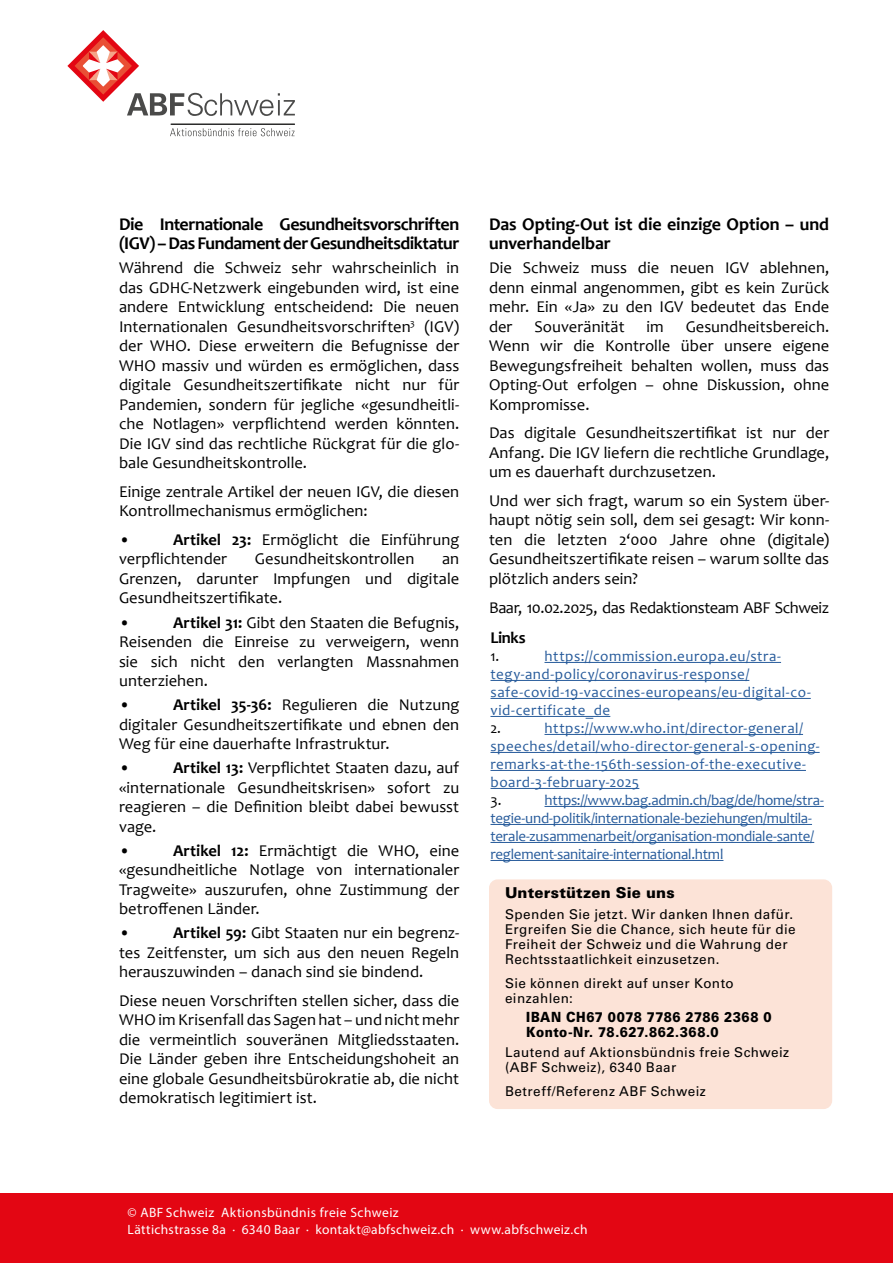
<style>
.page{position:relative;width:893px;height:1263px;background:#fff}
.page>*{position:absolute;margin:0;border:0;box-sizing:border-box;transform-origin:0 0}
.t1{font:700 18px/19.5px "Candara";letter-spacing:-.025em;color:#000}
.t2{font:700 18px/19.5px "Candara";letter-spacing:-.005em;color:#000}
.t3{font:16.5px/19.5px "Candara";letter-spacing:.005em;color:#000;text-align:justify}
.t4{font:16.5px "Candara";letter-spacing:-.025em;color:#000}
.t5{font:700 16.5px "Candara";letter-spacing:-.02em;color:#000}
.t6{font:15px/18px "Candara";letter-spacing:.03em;color:#275b9b}
.t7{font:15px/18px "Candara";letter-spacing:-.015em;color:#275b9b}
.t8{font:900 15px "Univers LT Std";letter-spacing:.01em;color:#000}
.t9{font:15px "Candara";color:#000}
.t10{font:900 14.1px/15px "Univers LT Std";letter-spacing:.04em;color:#000;scale:.87 1}
.t11{font:13.5px/15px "Univers LT Std";letter-spacing:.03em;color:#000}
.t12{font:13.5px/16.5px "Myriad Pro";letter-spacing:.03em;color:#fff}
.s1{font-weight:700}
</style>
<div class="page">
<svg style="left:127px;top:93px;width:168px;height:23px"></svg>
<svg style="left:71px;top:34px;width:64px;height:64px"></svg>
<div style="left:68px;top:31px;width:70px;height:70px;border:5px solid #e30613;border-radius:50%"></div>
<svg style="left:79px;top:41px;width:49px;height:50px"></svg>
<div style="left:76px;top:38px;width:55px;height:55px;border:6px solid #e94f35;border-radius:50%"></div>
<svg style="left:106px;top:52px;width:12px;height:11px"></svg>
<svg style="left:89px;top:52px;width:11px;height:11px"></svg>
<svg style="left:106px;top:69px;width:12px;height:11px"></svg>
<svg style="left:89px;top:69px;width:11px;height:11px"></svg>
<svg style="left:170px;top:128px;width:125px;height:8px"></svg>
<hr style="left:171px;top:124px;width:123px;height:1px;background:#000">
<div style="left:0;top:1193px;width:893px;height:70px;background:#e30613"></div>
<hr style="left:544px;top:662px;width:237px;height:1px;background:#275b9b">
<hr style="left:490px;top:680px;width:259px;height:1px;background:#275b9b">
<hr style="left:490px;top:698px;width:321px;height:1px;background:#275b9b">
<hr style="left:490px;top:716px;width:120px;height:1px;background:#275b9b">
<hr style="left:544px;top:734px;width:259px;height:1px;background:#275b9b">
<hr style="left:490px;top:752px;width:330px;height:1px;background:#275b9b">
<hr style="left:490px;top:770px;width:316px;height:1px;background:#275b9b">
<hr style="left:490px;top:788px;width:149px;height:1px;background:#275b9b">
<hr style="left:544px;top:806px;width:280px;height:1px;background:#275b9b">
<hr style="left:490px;top:824px;width:322px;height:1px;background:#275b9b">
<hr style="left:490px;top:842px;width:324px;height:1px;background:#275b9b">
<hr style="left:490px;top:860px;width:233px;height:1px;background:#275b9b">
<div style="left:489px;top:879px;width:343px;height:230px;background:#fce3d7;border-radius:9px"></div>
<p class="t1" style="left:119px;top:214px;width:342px">Die Internationale Gesundheitsvorschriften (IGV) – Das Fundament der Gesundheitsdiktatur</p>
<p class="t3" style="left:119px;top:258px;width:342px">Während die Schweiz sehr wahrscheinlich in das GDHC-Netzwerk eingebunden wird, ist eine andere Entwicklung entscheidend: Die neuen Internationalen Gesundheitsvorschriften<sup>3</sup> (IGV) der WHO. Diese erweitern die Befugnisse der WHO massiv und würden es ermöglichen, dass digitale Gesundheitszertifikate nicht nur für Pandemien, sondern für jegliche «gesundheitli&shy;che Notlagen» verpflichtend werden könnten.<br>Die IGV sind das rechtliche Rückgrat für die glo&shy;bale Gesundheitskontrolle.</p>
<p class="t3" style="left:119px;top:482px;width:342px">Einige zentrale Artikel der neuen IGV, die diesen<br>Kontrollmechanismus ermöglichen:</p>
<p class="t5" style="left:119px;top:529px;width:12px">•</p>
<p class="t3" style="left:119px;top:530px;width:342px;text-indent:54px"><span class="s1">Artikel 23:</span> Ermöglicht die Einführung verpflichtender</p>
<p class="t3" style="left:255px;top:549px;width:161px">Gesundheitskontrollen</p>
<p class="t3" style="left:119px;top:549px;width:342px;text-indent:323px">an Grenzen, darunter Impfungen und digitale Gesundheitszertifikate.</p>
<p class="t5" style="left:119px;top:612px;width:12px">•</p>
<p class="t3" style="left:119px;top:612px;width:342px;text-indent:54px"><span class="s1">Artikel 31:</span> Gibt den Staaten die Befugnis, Reisenden die Einreise zu verweigern, wenn sie sich nicht den verlangten Massnahmen unterziehen.</p>
<p class="t5" style="left:119px;top:694px;width:12px">•</p>
<p class="t3" style="left:119px;top:695px;width:342px;text-indent:54px"><span class="s1">Artikel 35-36:</span> Regulieren die Nutzung digitaler Gesundheitszertifikate und ebnen den Weg für eine dauerhafte Infrastruktur.</p>
<p class="t5" style="left:119px;top:757px;width:12px">•</p>
<p class="t3" style="left:119px;top:758px;width:342px;text-indent:54px"><span class="s1">Artikel 13:</span> Verpflichtet Staaten dazu, auf «internationale Gesundheitskrisen» sofort zu reagieren – die Definition bleibt dabei bewusst vage.</p>
<p class="t5" style="left:119px;top:840px;width:12px">•</p>
<p class="t3" style="left:119px;top:840px;width:342px;text-indent:54px"><span class="s1">Artikel 12:</span> Ermächtigt die WHO, eine «gesundheitliche Notlage von internationaler Tragweite» auszurufen, ohne Zustimmung der betroffenen Länder.</p>
<p class="t5" style="left:119px;top:922px;width:12px">•</p>
<p class="t3" style="left:119px;top:923px;width:342px;text-indent:54px"><span class="s1">Artikel 59:</span> Gibt Staaten nur ein begrenz&shy;tes Zeitfenster, um sich aus den neuen Regeln herauszuwinden – danach sind sie bindend.</p>
<p class="t3" style="left:119px;top:990px;width:342px">Diese neuen Vorschriften stellen sicher, dass die WHO im Krisenfall das Sagen hat – und nicht mehr die vermeintlich souveränen Mitgliedsstaaten.<br>Die Länder geben ihre Entscheidungshoheit an eine globale Gesundheitsbürokratie ab, die nicht demokratisch legitimiert ist.</p>
<p class="t2" style="left:489px;top:214px;width:342px">Das Opting-Out ist die einzige Option – und unverhandelbar</p>
<p class="t3" style="left:489px;top:258px;width:342px">Die Schweiz muss die neuen IGV ablehnen, denn einmal angenommen, gibt es kein Zurück mehr. Ein «Ja» zu den IGV bedeutet das Ende der</p>
<p class="t3" style="left:489px;top:317px;width:342px;text-indent:197px">Gesundheitsbereich.<br>Wenn wir die Kontrolle über unsere eigene Bewegungsfreiheit behalten wollen, muss das Opting-Out erfolgen – ohne Diskussion, ohne Kompromisse.</p>
<p class="t3" style="left:489px;top:423px;width:342px">Das digitale Gesundheitszertifikat ist nur der Anfang. Die IGV liefern die rechtliche Grundlage, um es dauerhaft durchzusetzen.</p>
<p class="t3" style="left:489px;top:491px;width:342px">Und wer sich fragt, warum so ein System über&shy;haupt nötig sein soll, dem sei gesagt: Wir konn&shy;ten die letzten 2‘000 Jahre ohne (digitale)<br>Gesundheitszertifikate reisen – warum sollte das plötzlich anders sein?</p>
<p class="t4" style="left:489px;top:597px;width:342px">Baar, 10.02.2025, das Redaktionsteam ABF Schweiz</p>
<p class="t3" style="left:534px;top:317px;width:92px">Souveränität</p>
<p class="t3" style="left:647px;top:317px;width:19px">im</p>
<p class="t5" style="left:490px;top:628px;width:37px">Links</p>
<p class="t9" style="left:490px;top:647px;width:10px">1.</p>
<p class="t6" style="left:490px;top:647px;width:322px;text-indent:54px">https://commission.europa.eu/stra&shy;tegy-and-policy/coronavirus-response/ safe-covid-19-vaccines-europeans/eu-digital-co&shy;vid-certificate_de</p>
<p class="t9" style="left:490px;top:719px;width:12px">2.</p>
<p class="t6" style="left:490px;top:719px;width:331px;text-indent:54px">https://www.who.int/director-general/ speeches/detail/who-director-general-s-opening&shy;remarks-at-the-156th-session-of-the-executive&shy;board-3-february-2025</p>
<p class="t9" style="left:490px;top:791px;width:13px">3.</p>
<p class="t7" style="left:490px;top:791px;width:335px;text-indent:54px">https://www.bag.admin.ch/bag/de/home/stra&shy;tegie-und-politik/internationale-beziehungen/multila&shy;terale-zusammenarbeit/organisation-mondiale-sante/ reglement-sanitaire-international.html</p>
<p class="t8" style="left:505px;top:883px;width:171px">Unterstützen Sie uns</p>
<p class="t11" style="left:505px;top:906px;width:292px">Spenden Sie jetzt. Wir danken Ihnen dafür.<br>Ergreifen Sie die Chance, sich heute für die Freiheit der Schweiz und die Wahrung der Rechtsstaatlichkeit einzusetzen.</p>
<p class="t11" style="left:505px;top:975px;width:230px">Sie können direkt auf unser Konto einzahlen:</p>
<p class="t10" style="left:526px;top:1010px;width:283px">IBAN CH67 0078 7786 2786 2368 0<br>Konto-Nr. 78.627.862.368.0</p>
<p class="t11" style="left:505px;top:1044px;width:286px">Lautend auf Aktionsbündnis freie Schweiz (ABF Schweiz), 6340 Baar</p>
<p class="t11" style="left:505px;top:1083px;width:202px">Betreff/Referenz ABF Schweiz</p>
<p class="t12" style="left:128px;top:1204px;width:461px">© ABF Schweiz Aktionsbündnis freie Schweiz<br>Lättichstrasse 8a · 6340 Baar · kontakt@abfschweiz.ch · www.abfschweiz.ch</p>
</div>
